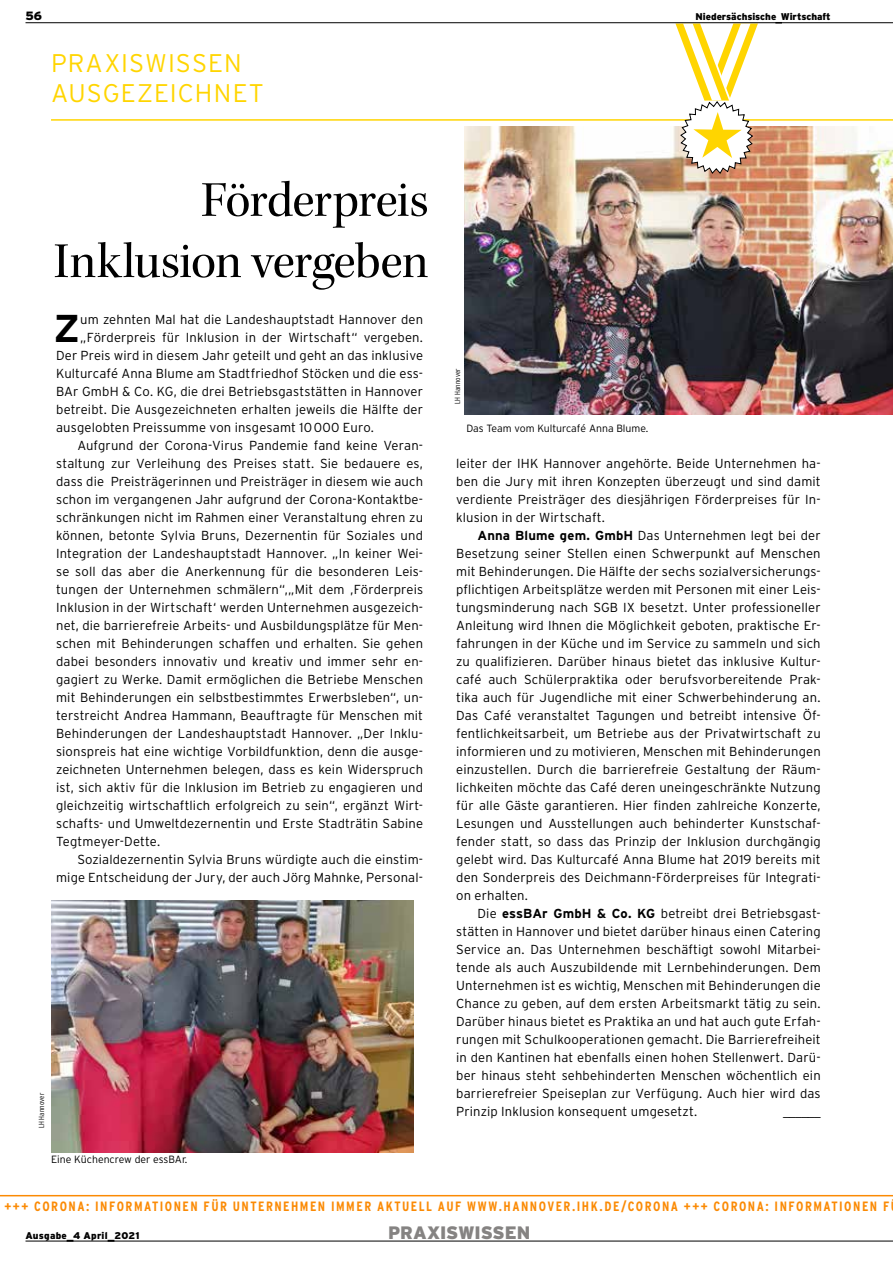
<style>
.page{position:relative;width:893px;height:1263px;background:#fff}
.page>*{position:absolute;margin:0;border:0;box-sizing:border-box;transform-origin:0 0}
.t1{font:51px/61.2px "Kepler Std Subh";letter-spacing:-.015em;color:#000;text-align:right}
.t2{font:700 38.7px "Interstate";color:#000}
.t3{font:300 25.5px/30px "Interstate";letter-spacing:.04em;color:#ffd500}
.t4{font:900 18px "Interstate";letter-spacing:-.01em;color:#858382}
.t5{font:700 condensed 13.5px "Interstate";letter-spacing:.11em;color:#fb8a04}
.t6{font:300 13.05px/18px "Interstate";letter-spacing:.01em;color:#000;text-align:justify}
.t7{font:900 12px "Interstate";color:#000}
.t8{font:300 10.5px "Interstate";color:#000}
.t9{font:900 9.75px "Interstate";color:#000}
.t10{font:900 9.75px "Interstate";letter-spacing:.02em;color:#000}
.t11{font:300 condensed 7.5px "Interstate";letter-spacing:.025em;color:#000}
.s1{font-weight:700}
.s2{font-size:13.5px}
</style>
<div class="page">
<hr style="left:0;top:1195px;width:893px;height:1px;background:#fb8a04">
<img style="left:465px;top:126px;width:428px;height:288px">
<img style="left:51px;top:900px;width:363px;height:253px">
<hr style="left:51px;top:119px;width:842px;height:2px;background:#ffd500">
<svg style="left:675px;top:23px;width:83px;height:152px"></svg>
<hr style="left:26px;top:1241px;width:867px;height:1px;background:#000">
<hr style="left:26px;top:22px;width:867px;height:1px;background:#000">
<p class="t7" style="left:26px;top:9px;width:18px">56</p>
<h3 class="t3" style="left:51px;top:48px;width:214px">Praxiswissen ausgezeichnet</h3>
<p class="t9" style="left:695px;top:11px;width:137px">Niedersächsische Wirtschaft</p>
<h1 class="t1" style="left:54px;top:171px;width:376px">Förderpreis<br>Inklusion vergeben</h1>
<h2 class="t2" style="left:53px;top:305px;width:28px">Z</h2>
<p class="t6" style="left:80px;top:310px;width:344px">um zehnten Mal hat die Landeshauptstadt Hannover den</p>
<p class="t6" style="left:80px;top:328px;width:344px">„Förderpreis für I nklusion in der Wirtschaft“ vergeben.</p>
<p class="t6" style="left:56px;top:346px;width:368px">Der Preis wird in diesem Jahr geteilt und geht an das inklusive</p>
<p class="t6" style="left:56px;top:364px;width:368px">Kulturcafé Anna Blume am Stadtfriedhof Stöcken und die ess-</p>
<p class="t6" style="left:56px;top:382px;width:368px">BAr GmbH &amp; Co. KG, die drei Betriebsgaststätten in Hannover</p>
<p class="t6" style="left:56px;top:400px;width:368px">betreibt. Die Ausgezeichneten erhalten jeweils die Hälfte der</p>
<p class="t6" style="left:56px;top:418px;width:319px">ausgelobten Preissumme von insgesamt 10000 Euro.</p>
<p class="t6" style="left:77px;top:436px;width:347px">Aufgrund der Corona-Virus Pandemie fand keine Veran-</p>
<p class="t6" style="left:56px;top:454px;width:368px">staltung zur Verleihung des Preises statt. Sie bedauere es,</p>
<p class="t6" style="left:56px;top:472px;width:368px">dass die Preisträgerinnen und Preisträger in diesem wie auch</p>
<p class="t6" style="left:56px;top:490px;width:368px">schon im vergangenen Jahr aufgrund der Corona-Kontaktbe-</p>
<p class="t6" style="left:56px;top:508px;width:368px">schränkungen nicht im Rahmen einer Veranstaltung ehren zu</p>
<p class="t6" style="left:56px;top:526px;width:368px">können, betonte Sylvia Bruns, Dezernentin für Soziales und</p>
<p class="t6" style="left:56px;top:544px;width:368px">I ntegration der Landeshauptstadt Hannover. „I n keiner Wei-</p>
<p class="t6" style="left:56px;top:562px;width:368px">se soll das aber die Anerkennung für die besonderen Leis-</p>
<p class="t6" style="left:56px;top:580px;width:368px">tungen der U nternehmen schmälern“,„Mit dem ‚Förderpreis</p>
<p class="t6" style="left:56px;top:598px;width:368px">I nklusion in der Wirtschaft‘ werden U nternehmen ausgezeich-</p>
<p class="t6" style="left:56px;top:616px;width:368px">net, die barrierefreie Arbeits- und Ausbildungsplätze für Men-</p>
<p class="t6" style="left:56px;top:634px;width:368px">schen mit Behinderungen schaffen und erhalten. Sie gehen</p>
<p class="t6" style="left:56px;top:652px;width:368px">dabei besonders innovativ und kreativ und immer sehr en-</p>
<p class="t6" style="left:56px;top:670px;width:368px">gagiert zu Werke. Damit ermöglichen die Betriebe Menschen</p>
<p class="t6" style="left:56px;top:688px;width:368px">mit Behinderungen ein selbstbestimmtes Erwerbsleben“, un-</p>
<p class="t6" style="left:56px;top:706px;width:368px">terstreicht Andrea Hammann, Beauftragte für Menschen mit</p>
<p class="t6" style="left:56px;top:724px;width:368px">Behinderungen der Landeshauptstadt Hannover. „Der I nklu-</p>
<p class="t6" style="left:56px;top:742px;width:368px">sionspreis hat eine wichtige Vorbildfunktion, denn die ausge-</p>
<p class="t6" style="left:56px;top:760px;width:368px">zeichneten U nternehmen belegen, dass es kein Widerspruch</p>
<p class="t6" style="left:56px;top:778px;width:368px">ist, sich aktiv für die I nklusion im Betrieb zu engagieren und</p>
<p class="t6" style="left:56px;top:796px;width:368px">gleichzeitig wirtschaftlich erfolgreich zu sein“, ergänzt Wirt-</p>
<p class="t6" style="left:56px;top:814px;width:368px">schafts- und U mweltdezernentin und Erste Stadträtin Sabine</p>
<p class="t6" style="left:56px;top:832px;width:106px">Tegtmeyer-Dette.</p>
<p class="t6" style="left:77px;top:850px;width:347px">Sozialdezernentin Sylvia Bruns würdigte auch die einstim-</p>
<p class="t6" style="left:56px;top:868px;width:368px">mige Entscheidung der Jury, der auch Jörg Mahnke, Personal-</p>
<p class="t11" style="left:37px;top:1128px;width:37px;rotate:-90deg">LH Hannover</p>
<p class="t8" style="left:51px;top:1152px;width:138px">Eine Küchencrew der essBAr.</p>
<p class="t11" style="left:453px;top:404px;width:37px;rotate:-90deg">LH Hannover</p>
<p class="t8" style="left:466px;top:422px;width:184px">Das Team vom Kulturcafé Anna Blume.</p>
<p class="t6" style="left:456px;top:454px;width:366px">leiter der IH K Hannover angehörte. Beide U nternehmen ha&shy;ben die Jury mit ihren Konzepten überzeugt und sind damit verdiente Preisträger des diesjährigen Förderpreises für I n&shy;klusion in der Wirtschaft.</p>
<p class="t6" style="left:456px;top:526px;width:366px;text-indent:21px"><span class="s1">Anna Blume gem. GmbH</span> Das U nternehmen legt bei der Besetzung seiner Stellen einen Schwerpunkt auf Menschen mit Behinderungen. Die Hälfte der sechs sozialversicherungs&shy;pflichtigen Arbeitsplätze werden mit Personen mit einer Leis&shy;tungsminderung nach SGB IX besetzt. U nter professioneller Anleitung wird I hnen die Möglichkeit geboten, praktische Er&shy;fahrungen in der Küche und im Service zu sammeln und sich zu qualifizieren. Darüber hinaus bietet das inklusive Kultur&shy;café auch Schülerpraktika oder berufsvorbereitende Prak&shy;tika auch für Jugendliche mit einer Schwerbehinderung an.<br>Das Café veranstaltet Tagungen und betreibt intensive Öf&shy;fentlichkeitsarbeit, um Betriebe aus der Privatwirtschaft zu informieren und zu motivieren, Menschen mit Behinderungen einzustellen. Durch die barrierefreie Gestaltung der Räum&shy;lichkeiten möchte das Café deren uneingeschränkte N utzung für alle Gäste garantieren. H ier finden zahlreiche Konzerte, Lesungen und Ausstellungen auch behinderter Kunstschaf&shy;fender statt, so dass das Prinzip der I nklusion durchgängig gelebt wird. Das Kulturcafé Anna Blume hat 2019 bereits mit den Sonderpreis des Deichmann-Förderpreises für I ntegrati&shy;on erhalten.</p>
<p class="t6" style="left:456px;top:904px;width:366px;text-indent:21px">Die <span class="s1">essBAr GmbH &amp; Co. KG</span> betreibt drei Betriebsgast&shy;stätten in Hannover und bietet darüber hinaus einen Catering Service an. Das U nternehmen beschäftigt sowohl Mitarbei&shy;tende als auch Auszubildende mit Lernbehinderungen. Dem U nternehmen ist es wichtig, Menschen mit Behinderungen die Chance zu geben, auf dem ersten Arbeitsmarkt tätig zu sein.<br>Darüber hinaus bietet es Praktika an und hat auch gute Erfah&shy;rungen mit Schulkooperationen gemacht. Die Barrierefreiheit in den Kantinen hat ebenfalls einen hohen Stellenwert. Darü&shy;ber hinaus steht sehbehinderten Menschen wöchentlich ein barrierefreier Speiseplan zur Verfügung. Auch hier wird das Prinzip I nklusion konsequent umgesetzt.</p>
<p class="t6" style="left:783px;top:1102px;width:39px">______</p>
<p class="t5" style="left:4px;top:1198px;width:885px">+++ CORONA: INFORMATIONEN FÜR UNTERNEHMEN IMMER AKTUELL AUF WWW.HANNOVER.IHK.DE/CORONA +++ CORONA: INFORMATIONEN F</p>
<p class="t10" style="left:26px;top:1230px;width:115px">Ausgabe<span class="s2">_</span>4 April<span class="s2">_</span>2021</p>
<h3 class="t4" style="left:388px;top:1221px;width:144px">Praxiswissen</h3>
</div>
